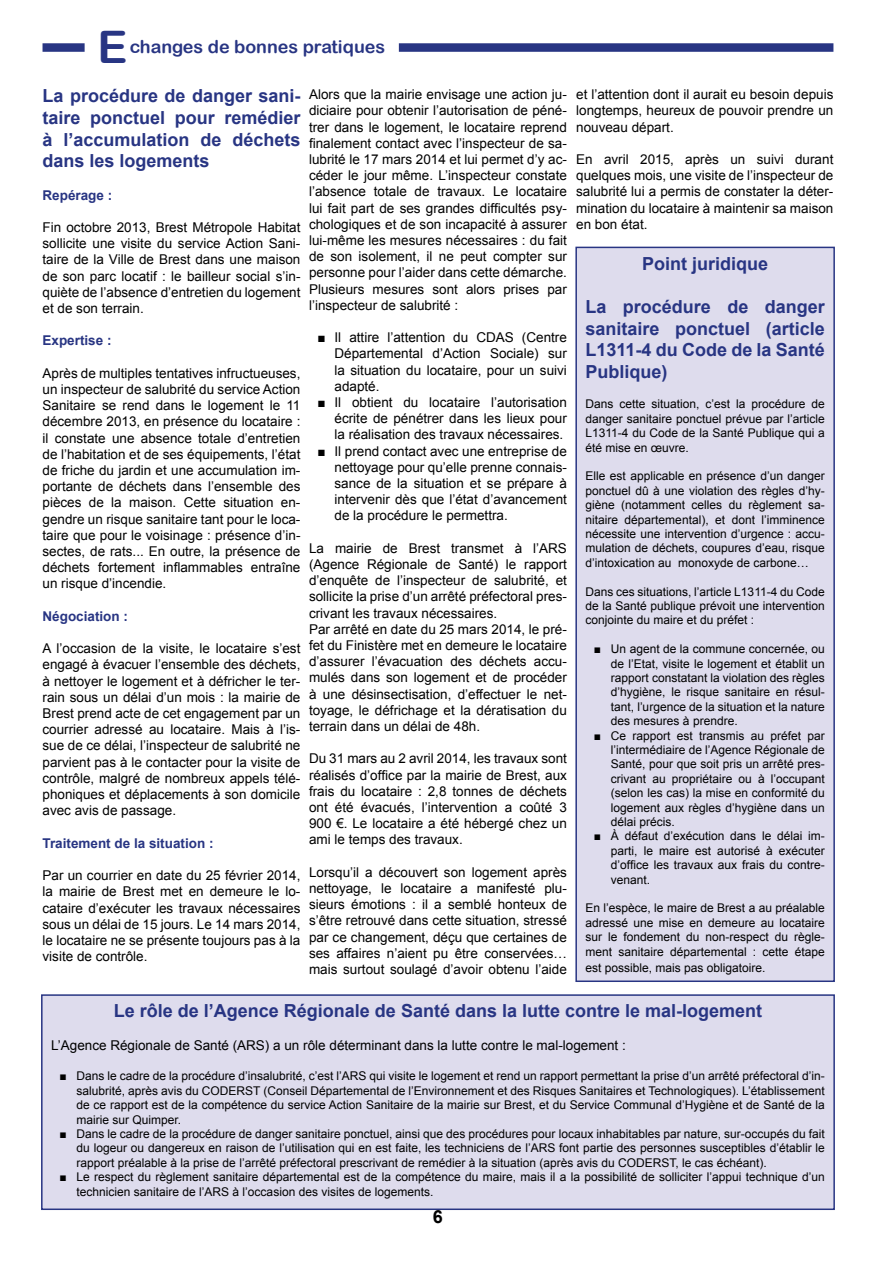
<style>
.page{position:relative;width:893px;height:1263px;background:#fff}
.page>*{position:absolute;margin:0;border:0;box-sizing:border-box;transform-origin:0 0}
.t1{font:44.85px "Arial Rounded MT Bold";color:#283583}
.t2{font:700 18px/21.6px "Arial";color:#283583;text-align:justify}
.t3{font:18px "Arial Rounded MT Bold";color:#283583}
.t4{font:700 18px "Arial";color:#000}
.t5{font:13.5px/16.2px "Arial";color:#000;text-align:justify}
.t6{font:700 13.5px "Arial";color:#283583}
.t7{font:12px/14.4px "Arial";color:#000;text-align:justify}
</style>
<div class="page">
<div style="left:42px;top:995px;width:792px;height:214px;background:#dedced"></div>
<div style="left:41px;top:994px;width:794px;height:216px;border:2px solid #283583"></div>
<div style="left:576px;top:247px;width:258px;height:734px;background:#dedced"></div>
<div style="left:575px;top:247px;width:260px;height:735px;border:2px solid #283583"></div>
<div style="left:43px;top:43px;width:42px;height:9px;background:#283583"></div>
<div style="left:399px;top:43px;width:434px;height:9px;background:#283583"></div>
<h1 class="t1" style="left:97px;top:20px;width:31px">E</h1>
<h2 class="t3" style="left:130px;top:36px;width:257px">changes de bonnes pratiques</h2>
<h2 class="t2" style="left:43px;top:86px;width:259px">La procédure de danger sani&shy;taire ponctuel pour remédier à l’accumulation de déchets dans les logements</h2>
<p class="t6" style="left:43px;top:186px;width:71px">Repérage :</p>
<p class="t5" style="left:43px;top:219px;width:259px">Fin octobre 2013, Brest Métropole Habitat sollicite une visite du service Action Sani&shy;taire de la Ville de Brest dans une maison de son parc locatif : le bailleur social s’in&shy;quiète de l’absence d’entretien du logement et de son terrain.</p>
<p class="t6" style="left:43px;top:332px;width:71px">Expertise :</p>
<p class="t5" style="left:43px;top:365px;width:259px">Après de multiples tentatives infructueuses, un inspecteur de salubrité du service Action Sanitaire se rend dans le logement le 11 décembre 2013, en présence du locataire : il constate une absence totale d’entretien de l’habitation et de ses équipements, l’état de friche du jardin et une accumulation im&shy;portante de déchets dans l’ensemble des pièces de la maison. Cette situation en&shy;gendre un risque sanitaire tant pour le loca&shy;taire que pour le voisinage : présence d’in&shy;sectes, de rats... En outre, la présence de déchets fortement inflammables entraîne un risque d’incendie.</p>
<p class="t6" style="left:43px;top:607px;width:87px">Négociation :</p>
<p class="t5" style="left:43px;top:640px;width:259px">A l’occasion de la visite, le locataire s’est engagé à évacuer l’ensemble des déchets, à nettoyer le logement et à défricher le ter&shy;rain sous un délai d’un mois : la mairie de Brest prend acte de cet engagement par un courrier adressé au locataire. Mais à l’is&shy;sue de ce délai, l’inspecteur de salubrité ne parvient pas à le contacter pour la visite de contrôle, malgré de nombreux appels télé&shy;phoniques et déplacements à son domicile avec avis de passage.</p>
<p class="t6" style="left:43px;top:834px;width:173px">Traitement de la situation :</p>
<p class="t5" style="left:43px;top:867px;width:259px">Par un courrier en date du 25 février 2014, la mairie de Brest met en demeure le lo&shy;cataire d’exécuter les travaux nécessaires sous un délai de 15 jours. Le 14 mars 2014, le locataire ne se présente toujours pas à la visite de contrôle.</p>
<p class="t5" style="left:576px;top:86px;width:259px">et l’attention dont il aurait eu besoin depuis longtemps, heureux de pouvoir prendre un nouveau départ.</p>
<p class="t5" style="left:576px;top:151px;width:259px">En avril 2015, après un suivi durant quelques mois, une visite de l’inspecteur de salubrité lui a permis de constater la déter&shy;mination du locataire à maintenir sa maison en bon état.</p>
<p class="t5" style="left:309px;top:86px;width:259px">Alors que la mairie envisage une action ju&shy;diciaire pour obtenir l’autorisation de péné&shy;trer dans le logement, le locataire reprend finalement contact avec l’inspecteur de sa&shy;lubrité le 17 mars 2014 et lui permet d’y ac&shy;céder le jour même. L’inspecteur constate l’absence totale de travaux. Le locataire lui fait part de ses grandes difficultés psy&shy;chologiques et de son incapacité à assurer lui-même les mesures nécessaires : du fait de son isolement, il ne peut compter sur personne pour l’aider dans cette démarche.<br>Plusieurs mesures sont alors prises par l’inspecteur de salubrité :</p>
<p class="t5" style="left:334px;top:329px;width:234px;text-indent:-17px">■ Il attire l’attention du CDAS (Centre Départemental d’Action Sociale) sur la situation du locataire, pour un suivi adapté.</p>
<p class="t5" style="left:334px;top:394px;width:234px;text-indent:-17px">■ Il obtient du locataire l’autorisation écrite de pénétrer dans les lieux pour la réalisation des travaux nécessaires.</p>
<p class="t5" style="left:334px;top:443px;width:234px;text-indent:-17px">■ Il prend contact avec une entreprise de nettoyage pour qu’elle prenne connais&shy;sance de la situation et se prépare à intervenir dès que l’état d’avancement de la procédure le permettra.</p>
<p class="t5" style="left:309px;top:540px;width:259px;text-align:left">La mairie de Brest transmet à l’ARS (Agence Régionale de Santé) le rapport d’enquête de l’inspecteur de salubrité, et sollicite la prise d’un arrêté préfectoral pres&shy;crivant les travaux nécessaires.<br>Par arrêté en date du 25 mars 2014, le pré&shy;fet du Finistère met en demeure le locataire d’assurer l’évacuation des déchets accu&shy;mulés dans son logement et de procéder à une désinsectisation, d’effectuer le net&shy;toyage, le défrichage et la dératisation du terrain dans un délai de 48h.</p>
<p class="t5" style="left:309px;top:751px;width:259px">Du 31 mars au 2 avril 2014, les travaux sont réalisés d’office par la mairie de Brest, aux frais du locataire : 2,8 tonnes de déchets ont été évacués, l’intervention a coûté 3<br>900 €. Le locataire a été hébergé chez un ami le temps des travaux.</p>
<p class="t5" style="left:309px;top:864px;width:259px">Lorsqu’il a découvert son logement après nettoyage, le locataire a manifesté plu&shy;sieurs émotions : il a semblé honteux de s’être retrouvé dans cette situation, stressé par ce changement, déçu que certaines de ses affaires n’aient pu être conservées… mais surtout soulagé d’avoir obtenu l’aide</p>
<h2 class="t2" style="left:114px;top:1001px;width:650px">Le rôle de l’Agence Régionale de Santé dans la lutte contre le mal-logement</h2>
<p class="t5" style="left:51px;top:1037px;width:576px">L’Agence Régionale de Santé (ARS) a un rôle déterminant dans la lutte contre le mal-logement :</p>
<p class="t7" style="left:77px;top:1069px;width:750px;text-indent:-17px">■ Dans le cadre de la procédure d’insalubrité, c’est l’ARS qui visite le logement et rend un rapport permettant la prise d’un arrêté préfectoral d’in&shy;salubrité, après avis du CODERST (Conseil Départemental de l’Environnement et des Risques Sanitaires et Technologiques). L’établissement de ce rapport est de la compétence du service Action Sanitaire de la mairie sur Brest, et du Service Communal d’Hygiène et de Santé de la mairie sur Quimper.</p>
<p class="t7" style="left:77px;top:1127px;width:750px;text-indent:-17px">■ Dans le cadre de la procédure de danger sanitaire ponctuel, ainsi que des procédures pour locaux inhabitables par nature, sur-occupés du fait du logeur ou dangereux en raison de l’utilisation qui en est faite, les techniciens de l’ARS font partie des personnes susceptibles d’établir le rapport préalable à la prise de l’arrêté préfectoral prescrivant de remédier à la situation (après avis du CODERST, le cas échéant).</p>
<p class="t7" style="left:77px;top:1170px;width:750px;text-indent:-17px">■ Le respect du règlement sanitaire départemental est de la compétence du maire, mais il a la possibilité de solliciter l’appui technique d’un technicien sanitaire de l’ARS à l’occasion des visites de logements.</p>
<h2 class="t2" style="left:642px;top:253px;width:128px">Point juridique</h2>
<h2 class="t2" style="left:585px;top:296px;width:241px">La procédure de danger sanitaire ponctuel (article L1311-4 du Code de la Santé Publique)</h2>
<p class="t7" style="left:585px;top:397px;width:241px">Dans cette situation, c’est la procédure de danger sanitaire ponctuel prévue par l’article L1311-4 du Code de la Santé Publique qui a été mise en œuvre.</p>
<p class="t7" style="left:585px;top:469px;width:241px">Elle est applicable en présence d’un danger ponctuel dû à une violation des règles d’hy&shy;giène (notamment celles du règlement sa&shy;nitaire départemental), et dont l’imminence nécessite une intervention d’urgence : accu&shy;mulation de déchets, coupures d’eau, risque d’intoxication au monoxyde de carbone…</p>
<p class="t7" style="left:585px;top:584px;width:241px">Dans ces situations, l’article L1311-4 du Code de la Santé publique prévoit une intervention conjointe du maire et du préfet :</p>
<p class="t7" style="left:611px;top:642px;width:215px;text-indent:-17px">■ Un agent de la commune concernée, ou de l’Etat, visite le logement et établit un rapport constatant la violation des règles d’hygiène, le risque sanitaire en résul&shy;tant, l’urgence de la situation et la nature des mesures à prendre.</p>
<p class="t7" style="left:611px;top:728px;width:215px;text-indent:-17px">■ Ce rapport est transmis au préfet par l’intermédiaire de l’Agence Régionale de Santé, pour que soit pris un arrêté pres&shy;crivant au propriétaire ou à l’occupant (selon les cas) la mise en conformité du logement aux règles d’hygiène dans un délai précis.</p>
<p class="t7" style="left:611px;top:829px;width:215px;text-indent:-17px">■ À défaut d’exécution dans le délai im&shy;parti, le maire est autorisé à exécuter d’office les travaux aux frais du contre&shy;venant.</p>
<p class="t7" style="left:585px;top:901px;width:241px">En l’espèce, le maire de Brest a au préalable adressé une mise en demeure au locataire sur le fondement du non-respect du règle&shy;ment sanitaire départemental : cette étape</p>
<p class="t7" style="left:585px;top:960px;width:182px">est possible, mais pas obligatoire.</p>
<h2 class="t4" style="left:433px;top:1205px;width:12px">6</h2>
</div>
